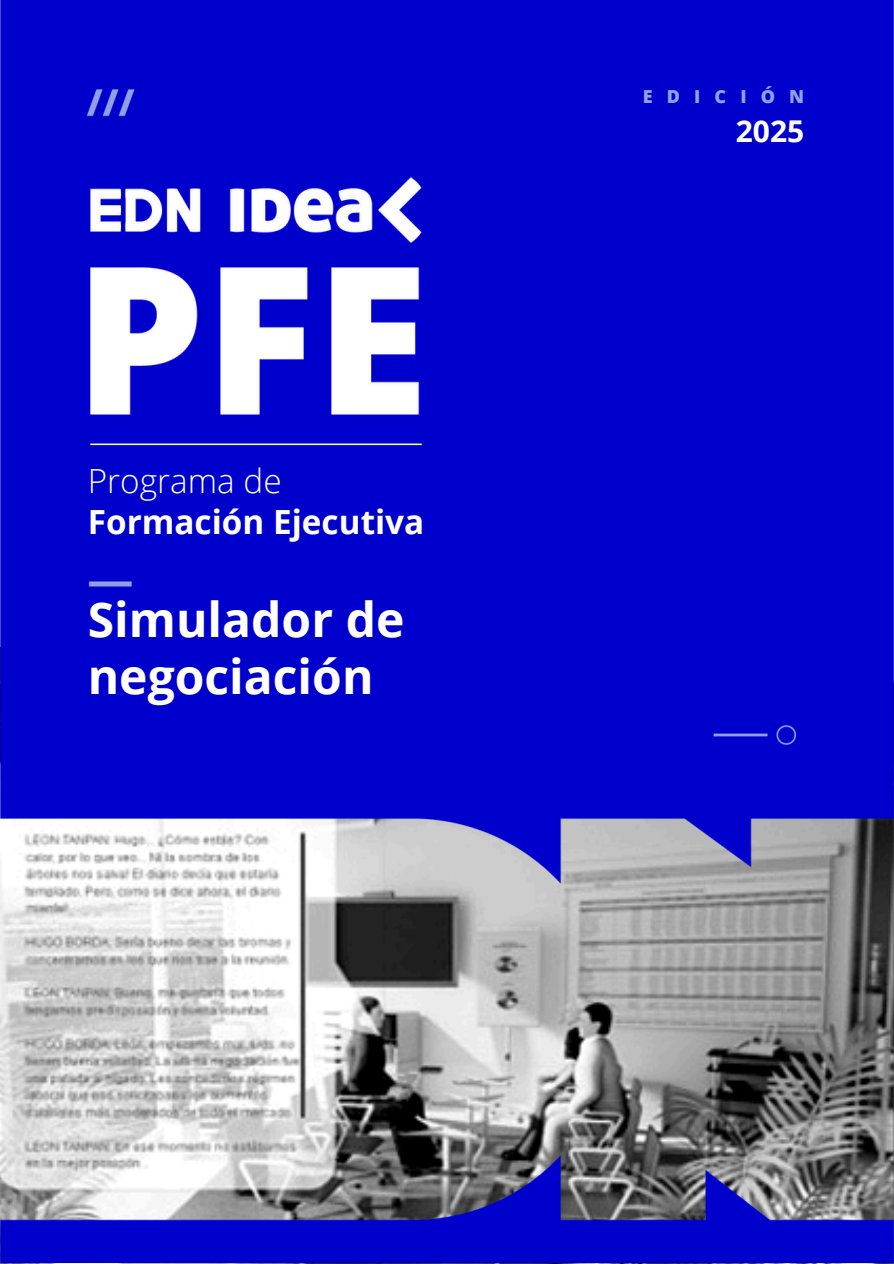
<style>
.page{position:relative;width:894px;height:1264px;background:#fff}
.page>*{position:absolute;margin:0;border:0;box-sizing:border-box;transform-origin:0 0}
.t1{font:700 48px/57.3px "Open Sans";color:#fff}
.t2{font:700 33.3px/40.5px "Open Sans";color:#fff}
.t3{font:700 30px "Open Sans";color:#fff}
.t4{font:800 18px "Open Sans";letter-spacing:.785em;color:#93a1e8}
.s1{font-weight:300}
</style>
<div class="page">
<img style="left:0;top:0;width:893px;height:1262px">
<h2 class="t2" style="left:88px;top:460px;width:338px"><span class="s1">Programa de<br></span>Formación Ejecutiva</h2>
<h3 class="t1" style="left:88px;top:589px;width:318px">Simulador de negociación</h3>
<p class="t4" style="left:642px;top:84px;width:163px">EDICIÓN</p>
<p class="t3" style="left:735px;top:110px;width:70px">2025</p>
</div>
